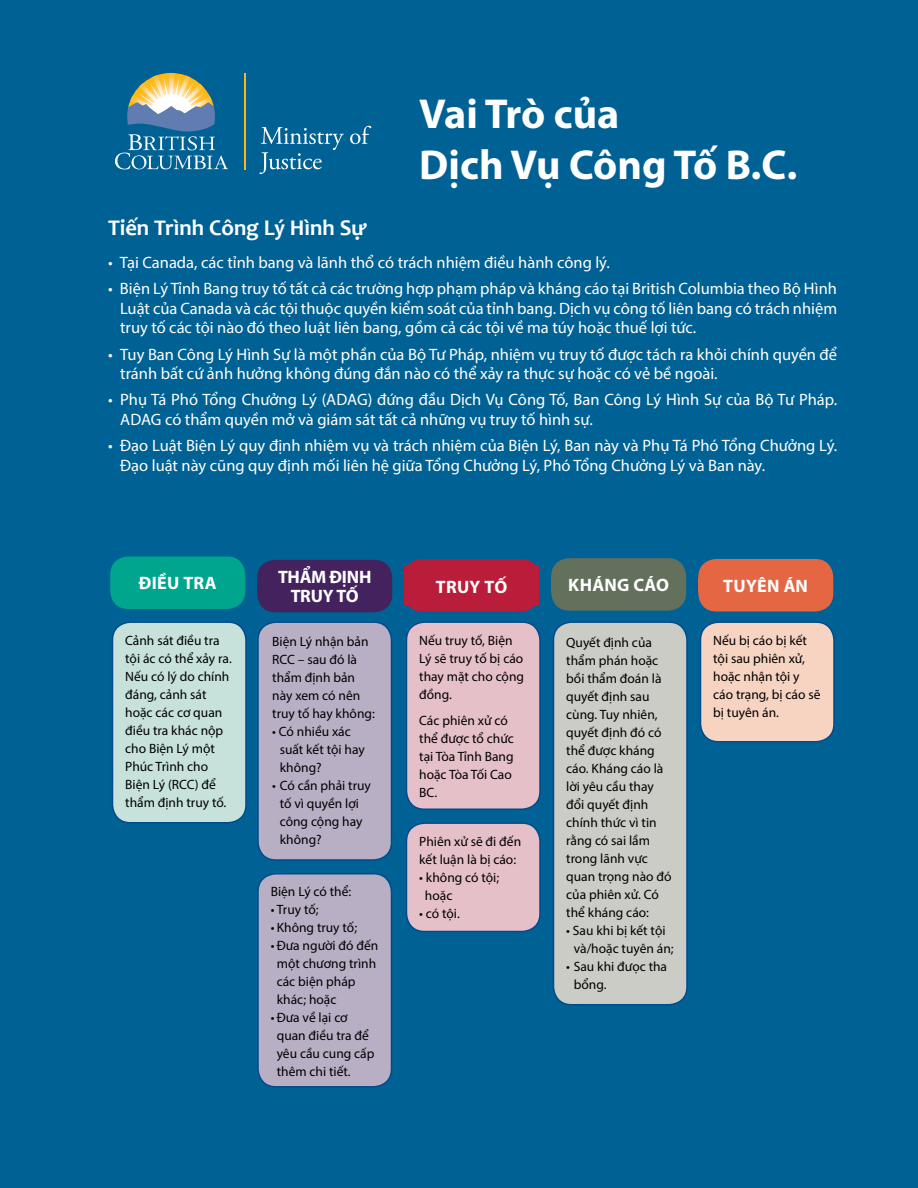
<style>
.page{position:relative;width:918px;height:1188px;background:#006294}
.page>*{position:absolute;margin:0;border:0;box-sizing:border-box;transform-origin:0 0}
.t1{font:700 42px/50.4px "Myriad Pro";color:#fff}
.t2{font:700 22.5px "Candara";color:#fff}
.t3{font:700 18px "Myriad Pro";letter-spacing:.015em;color:#fff}
.t4{font:700 18px/19.5px "Myriad Pro";letter-spacing:-.015em;color:#fff;text-align:center}
.t5{font:16.5px/19.5px "Myriad Pro";color:#fff}
.t6{font:13.5px/18px "Myriad Pro";color:#000}
</style>
<div class="page">
<div style="left:700px;top:622px;width:134px;height:120px;background:#f7d3c2;border-radius:18px"></div>
<div style="left:700px;top:621px;width:135px;height:121px;border:2px solid #004b8d;border-radius:18px"></div>
<div style="left:406px;top:823px;width:134px;height:109px;background:#e6c0c9;border-radius:18px"></div>
<div style="left:406px;top:822px;width:135px;height:110px;border:2px solid #004b8d;border-radius:18px"></div>
<div style="left:406px;top:622px;width:134px;height:187px;background:#e6c0c9;border-radius:18px"></div>
<div style="left:406px;top:621px;width:135px;height:189px;border:2px solid #004b8d;border-radius:18px"></div>
<div style="left:112px;top:622px;width:134px;height:201px;background:#c7e1db;border-radius:18px"></div>
<div style="left:112px;top:621px;width:135px;height:202px;border:2px solid #004b8d;border-radius:18px"></div>
<div style="left:110px;top:556px;width:135px;height:53px;background:#00a58d;border-radius:18px"></div>
<div style="left:698px;top:559px;width:135px;height:52px;background:#e56643;border-radius:18px"></div>
<div style="left:258px;top:622px;width:134px;height:238px;background:#b9afc5;border-radius:18px"></div>
<div style="left:257px;top:621px;width:135px;height:240px;border:2px solid #004b8d;border-radius:18px"></div>
<div style="left:257px;top:560px;width:135px;height:52px;background:#43225e;border-radius:18px"></div>
<div style="left:404px;top:559px;width:135px;height:52px;background:#ba1d39;border-radius:18px"></div>
<div style="left:404px;top:566px;width:135px;height:40px;background:#ba1d39"></div>
<div style="left:554px;top:622px;width:133px;height:383px;background:#cbccc6;border-radius:18px"></div>
<div style="left:553px;top:621px;width:135px;height:384px;border:2px solid #004b8d;border-radius:18px"></div>
<div style="left:551px;top:558px;width:135px;height:53px;background:#63705c;border-radius:18px"></div>
<div style="left:258px;top:874px;width:134px;height:213px;background:#b9afc5;border-radius:18px"></div>
<div style="left:257px;top:873px;width:135px;height:215px;border:2px solid #004b8d;border-radius:18px"></div>
<svg style="left:350px;top:126px;width:21px;height:18px"></svg>
<svg style="left:260px;top:127px;width:84px;height:47px;background:#2679a3"></svg>
<hr style="left:244px;top:73px;width:1px;height:96px;background:#fdb913">
<svg style="left:115px;top:73px;width:113px;height:96px;background:#55899d"></svg>
<h1 class="t1" style="left:419px;top:88px;width:380px">Vai Trò của<br>Dịch Vụ Công Tố B.C.</h1>
<h2 class="t2" style="left:108px;top:214px;width:261px">Tiến Trình Công Lý Hình Sự</h2>
<p class="t5" style="left:108px;top:253px;width:503px">• Tại Canada, các tỉnh bang và lãnh thổ có trách nhiệm điều hành công lý.</p>
<p class="t5" style="left:120px;top:279px;width:719px;text-align:justify;text-indent:-12px">• Biện Lý Tỉnh Bang truy tố tất cả các trường hợp phạm pháp và kháng cáo tại British Columbia theo Bộ Hình Luật của Canada và các tội thuộc quyền kiểm soát của tỉnh bang. Dịch vụ công tố liên bang có trách nhiệm truy tố các tội nào đó theo luật liên bang, gồm cả các tội về ma túy hoặc thuế lợi tức.</p>
<p class="t5" style="left:120px;top:344px;width:718px;text-indent:-12px">• Tuy Ban Công Lý Hình Sự là một phần của Bộ Tư Pháp, nhiệm vụ truy tố được tách ra khỏi chính quyền để tránh bất cứ ảnh hưởng không đúng đắn nào có thể xảy ra thực sự hoặc có vẻ bề ngoài.</p>
<p class="t5" style="left:120px;top:390px;width:719px;text-indent:-12px">• Phụ Tá Phó Tổng Chưởng Lý (ADAG) đứng đầu Dịch Vụ Công Tố, Ban Công Lý Hình Sự của Bộ Tư Pháp.<br>ADAG có thẩm quyền mở và giám sát tất cả những vụ truy tố hình sự.</p>
<p class="t5" style="left:120px;top:436px;width:719px;text-indent:-12px">• Đạo Luật Biện Lý quy định nhiệm vụ và trách nhiệm của Biện Lý, Ban này và Phụ Tá Phó Tổng Chưởng Lý.<br>Đạo luật này cũng quy định mối liên hệ giữa Tổng Chưởng Lý, Phó Tổng Chưởng Lý và Ban này.</p>
<h3 class="t3" style="left:139px;top:572px;width:79px">ĐIỀU TRA</h3>
<p class="t6" style="left:125px;top:631px;width:108px">Cảnh sát điều tra tội ác có thể xảy ra.<br>Nếu có lý do chính đáng, cảnh sát hoặc các cơ quan điều tra khác nộp cho Biện Lý một<br>Phúc Trình cho<br>Biện Lý (RCC) để thẩm định truy tố.</p>
<h3 class="t4" style="left:278px;top:567px;width:95px">THẨM ĐỊNH<br>TRUY TỐ</h3>
<h3 class="t3" style="left:436px;top:575px;width:73px">TRUY TỐ</h3>
<p class="t6" style="left:419px;top:631px;width:106px">Nếu truy tố, Biện<br>Lý sẽ truy tố bị cáo thay mặt cho cộng đồng.</p>
<p class="t6" style="left:419px;top:711px;width:96px">Các phiên xử có thể được tổ chức tại Tòa Tỉnh Bang hoặc Tòa Tối Cao<br>BC.</p>
<p class="t6" style="left:419px;top:832px;width:103px">Phiên xử sẽ đi đến kết luận là bị cáo:</p>
<p class="t6" style="left:425px;top:868px;width:76px;text-indent:-6px">• không có tội; hoặc</p>
<p class="t6" style="left:419px;top:904px;width:42px">• có tội.</p>
<p class="t6" style="left:272px;top:632px;width:104px">Biện Lý nhận bản<br>RCC – sau đó là thẩm định bản này xem có nên truy tố hay không:</p>
<p class="t6" style="left:280px;top:722px;width:87px;text-indent:-7px">• Có nhiều xác suất kết tội hay không?</p>
<p class="t6" style="left:280px;top:776px;width:93px;text-indent:-7px">• Có cần phải truy tố vì quyền lợi công cộng hay không?</p>
<p class="t6" style="left:271px;top:882px;width:82px">Biện Lý có thể:</p>
<p class="t6" style="left:271px;top:900px;width:49px">• Truy tố;</p>
<p class="t6" style="left:271px;top:918px;width:88px">• Không truy tố;</p>
<p class="t6" style="left:277px;top:936px;width:103px;text-indent:-6px">• Đưa người đó đến một chương trình các biện pháp khác; hoặc</p>
<p class="t6" style="left:277px;top:1008px;width:99px;text-indent:-6px">• Đưa về lại cơ quan điều tra để yêu cầu cung cấp thêm chi tiết.</p>
<h3 class="t3" style="left:568px;top:573px;width:102px">KHÁNG CÁO</h3>
<p class="t6" style="left:566px;top:633px;width:107px">Quyết định của thẩm phán hoặc bồi thẩm đoán là quyết định sau cùng. Tuy nhiên, quyết định đó có thể được kháng cáo. Kháng cáo là lời yêu cầu thay đổi quyết định chính thức vì tin rằng có sai lầm trong lãnh vực quan trọng nào đó của phiên xử. Có thể kháng cáo:</p>
<p class="t6" style="left:574px;top:921px;width:101px;text-indent:-8px">• Sau khi bị kết tội và/hoặc tuyên án;</p>
<p class="t6" style="left:574px;top:957px;width:95px;text-indent:-8px">• Sau khi đưọc tha bổng.</p>
<h3 class="t3" style="left:723px;top:574px;width:86px">TUYÊN ÁN</h3>
<p class="t6" style="left:713px;top:631px;width:109px">Nếu bị cáo bị kết tội sau phiên xử, hoặc nhận tội y cáo trạng, bị cáo sẽ bị tuyên án.</p>
</div>
